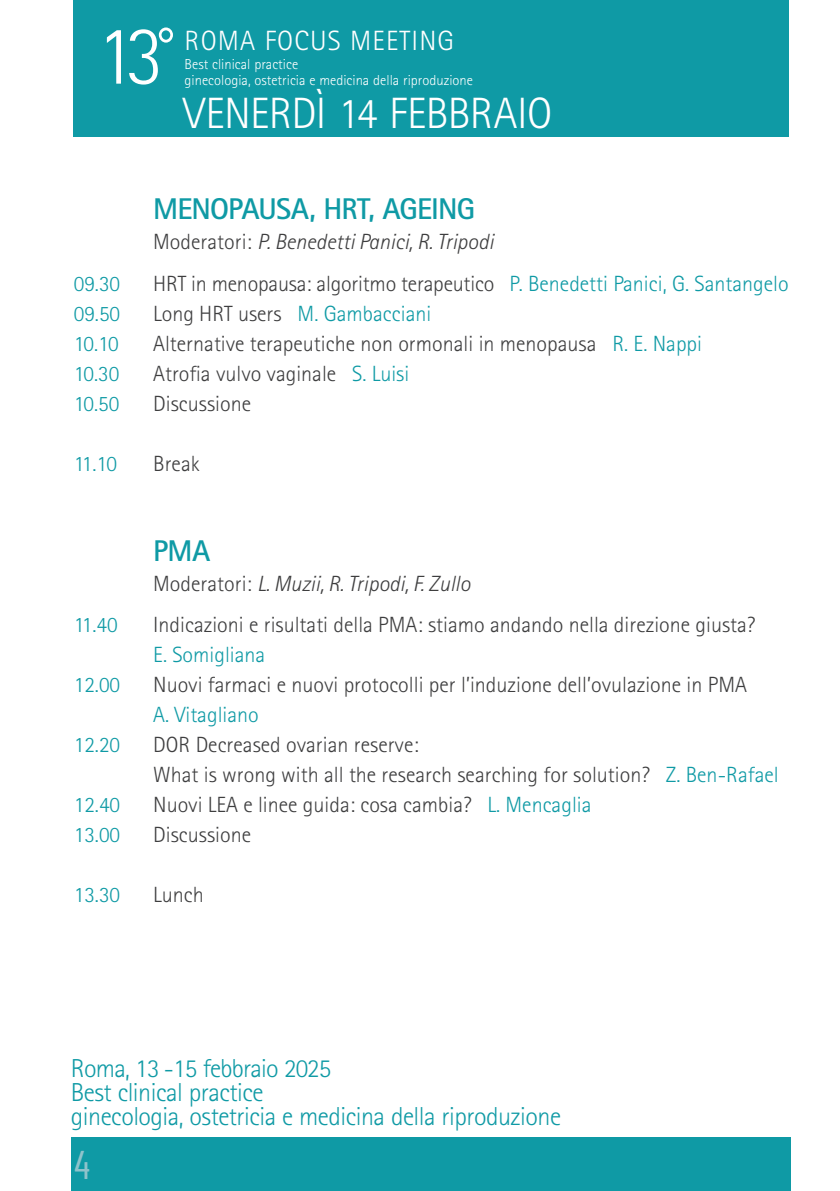
<style>
.page{position:relative;width:840px;height:1191px;background:#fff}
.page>*{position:absolute;margin:0;border:0;box-sizing:border-box;transform-origin:0 0}
.t1{font:300 84.2px "Rotis Sans Serif Std";color:#fff;scale:.93 1}
.t2{font:300 70.4px "Rotis Sans Serif Std";color:#fff;scale:.93 1}
.t3{font:300 43.8px "Rotis Sans Serif Std";letter-spacing:-.02em;color:#fff}
.t4{font:40px "Barlow Condensed";color:#8ec3cb}
.t5{font:700 30px "Rotis Sans Serif Std";letter-spacing:-.03em;color:#0f9aa5}
.t6{font:300 27.8px "Rotis Sans Serif Std";letter-spacing:.04em;color:#fff}
.t7{font:300 26px/24px "Rotis Sans Serif Std";letter-spacing:-.02em;color:#0f9aa5}
.t8{font:300 22px/30px "Rotis Sans Serif Std";color:#3e3e3f}
.t9{font:300 22px "Rotis Sans Serif Std";color:#0f9aa5}
.t10{font:italic 300 22px "Rotis Sans Serif Std";color:#3e3e3f}
.t11{font:300 14.4px "Rotis Sans Serif Std";color:#fff}
.s1{font-style:normal}
.s2{color:#0f9aa5}
.s3{color:#3e3e3f}
.s4{color:#fff}
</style>
<div class="page">
<div style="left:71px;top:1137px;width:719px;height:54px;background:#0f9aa5"></div>
<div style="left:74px;top:0;width:714px;height:136px;background:#0f9aa5"></div>
<h2 class="t2" style="left:155px;top:9px;width:25px">°</h2>
<h1 class="t1" style="left:96px;top:7px;width:74px">13</h1>
<p class="t6" style="left:184px;top:24px;width:271px">ROMA FOCUS MEETING</p>
<p class="t11" style="left:184px;top:56px;width:115px">Best clinical practice</p>
<p class="t11" style="left:184px;top:72px;width:290px">ginecologia, ostetricia e medicina della riproduzione</p>
<h3 class="t3" style="left:183px;top:88px;width:371px">VENERDÌ 14 FEBBRAIO</h3>
<h3 class="t5" style="left:153px;top:190px;width:323px">MENOPAUSA, HRT, AGEING</h3>
<p class="t10" style="left:153px;top:229px;width:342px"><span class="s1">Moderatori:</span> P. Benedetti Panici, R. Tripodi</p>
<p class="t9" style="left:74px;top:270px;width:48px">09.30</p>
<p class="t8" style="left:153px;top:268px;width:636px">HRT in menopausa: algoritmo terapeutico <span class="s2">P. Benedetti Panici, G. Santangelo</span></p>
<p class="t9" style="left:74px;top:300px;width:48px">09.50</p>
<p class="t9" style="left:153px;top:300px;width:279px"><span class="s3">Long HRT users</span> M. Gambacciani</p>
<p class="t9" style="left:74px;top:330px;width:46px">10.10</p>
<p class="t8" style="left:153px;top:328px;width:550px">Alternative terapeutiche non ormonali in menopausa <span class="s2">R. E. Nappi</span></p>
<p class="t9" style="left:74px;top:360px;width:47px">10.30</p>
<p class="t8" style="left:153px;top:358px;width:257px">Atrofia vulvo vaginale <span class="s2">S. Luisi</span></p>
<p class="t9" style="left:74px;top:390px;width:47px">10.50</p>
<p class="t8" style="left:153px;top:388px;width:99px">Discussione</p>
<p class="t9" style="left:74px;top:450px;width:45px">11.10</p>
<p class="t8" style="left:153px;top:448px;width:48px">Break</p>
<h3 class="t5" style="left:153px;top:531px;width:59px">PMA</h3>
<p class="t10" style="left:153px;top:570px;width:318px"><span class="s1">Moderatori:</span> L. Muzii, R. Tripodi, F. Zullo</p>
<p class="t9" style="left:74px;top:612px;width:45px">11.40</p>
<p class="t8" style="left:153px;top:609px;width:603px">Indicazioni e risultati della PMA: stiamo andando nella direzione giusta?</p>
<p class="t9" style="left:153px;top:642px;width:113px">E. Somigliana</p>
<p class="t9" style="left:74px;top:672px;width:48px">12.00</p>
<p class="t8" style="left:153px;top:669px;width:595px">Nuovi farmaci e nuovi protocolli per l’induzione dell’ovulazione in PMA</p>
<p class="t9" style="left:153px;top:702px;width:107px">A. Vitagliano</p>
<p class="t9" style="left:74px;top:732px;width:48px">12.20</p>
<p class="t8" style="left:153px;top:729px;width:626px">DOR Decreased ovarian reserve:<br>What is wrong with all the research searching for solution? <span class="s2">Z. Ben-Rafael</span></p>
<p class="t9" style="left:74px;top:792px;width:48px">12.40</p>
<p class="t8" style="left:153px;top:789px;width:536px">Nuovi LEA e linee guida: cosa cambia? <span class="s2">L. Mencaglia</span> <span class="s4">P. Patrizio</span></p>
<p class="t9" style="left:74px;top:822px;width:48px">13.00</p>
<p class="t8" style="left:153px;top:819px;width:99px">Discussione</p>
<p class="t9" style="left:74px;top:882px;width:48px">13.30</p>
<p class="t8" style="left:153px;top:879px;width:52px">Lunch</p>
<p class="t7" style="left:71px;top:1056px;width:491px">Roma, 13 -15 febbraio 2025<br>Best clinical practice<br>ginecologia, ostetricia e medicina della riproduzione</p>
<h3 class="t4" style="left:74px;top:1139px;width:18px">4</h3>
</div>
